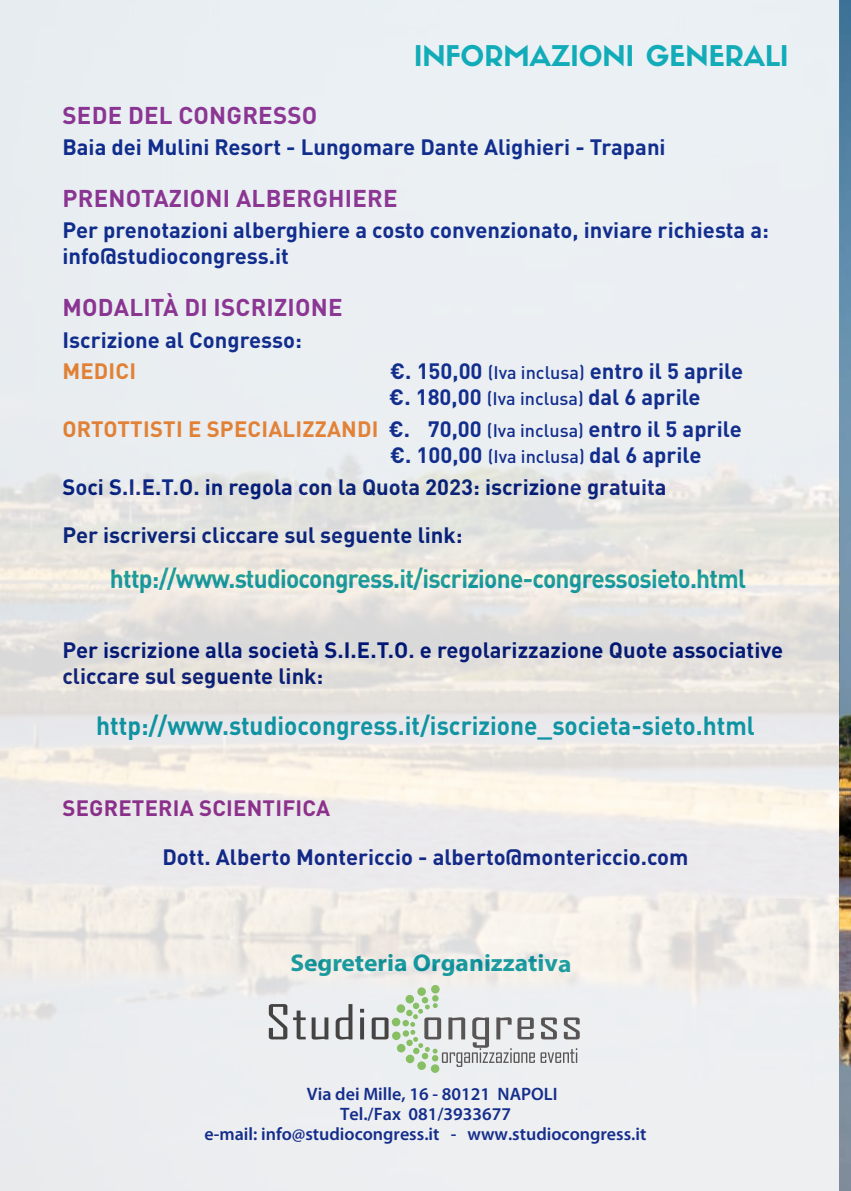
<style>
.page{position:relative;width:851px;height:1191px;background:#fff}
.page>*{position:absolute;margin:0;border:0;box-sizing:border-box;transform-origin:0 0}
.t1{font:28px "Sifonn Pro";color:#00afb9}
.t2{font:700 26px "DINOT";letter-spacing:-.03em;color:#009ba8;scale:.94 1}
.t3{font:700 26px "DINOT";color:#009ba8;scale:.94 1}
.t4{font:700 24.2px "Myriad Pro";color:#009ba8;scale:1.05 1}
.t5{font:700 24px "DINOT";letter-spacing:.01em;color:#90268f}
.t6{font:700 22px "DINOT";color:#001c88}
.t7{font:700 22px "DINOT";letter-spacing:.01em;color:#f57f23}
.t8{font:700 22px "DINOT";letter-spacing:.01em;color:#90268f}
.Normale{font:600 18px "Myriad Pro";color:#001c88}
.s1{font-weight:500;font-size:18px}
.s2{color:#001c88}
.s3{font-weight:500;font-size:18px;color:#001c88}
</style>
<div class="page">
<img style="left:0;top:0;width:850px;height:1191px">
<p class="t1" style="left:414px;top:38px;width:376px">INFORMAZIONI GENERALI</p>
<p class="t5" style="left:62px;top:99px;width:256px">SEDE DEL CONGRESSO</p>
<p class="t6" style="left:62px;top:133px;width:604px">Baia dei Mulini Resort - Lungomare Dante Alighieri - Trapani</p>
<p class="t5" style="left:62px;top:182px;width:337px">PRENOTAZIONI ALBERGHIERE</p>
<p class="t6" style="left:62px;top:216px;width:707px">Per prenotazioni alberghiere a costo convenzionato, inviare richiesta a:</p>
<p class="t6" style="left:62px;top:242px;width:228px">info@studiocongress.it</p>
<p class="t5" style="left:62px;top:291px;width:282px">MODALITÀ DI ISCRIZIONE</p>
<p class="t6" style="left:62px;top:325px;width:241px">Iscrizione al Congresso:</p>
<p class="t7" style="left:62px;top:357px;width:75px">MEDICI</p>
<p class="t6" style="left:390px;top:357px;width:354px">€. 150,00 <span class="s1">(Iva inclusa)</span> entro il 5 aprile</p>
<p class="t6" style="left:389px;top:383px;width:313px">€. 180,00 <span class="s1">(Iva inclusa)</span> dal 6 aprile</p>
<p class="t7" style="left:62px;top:414px;width:680px">ORTOTTISTI E SPECIALIZZANDI <span class="s2">€. 70,00</span> <span class="s3">(Iva inclusa)</span> <span class="s2">entro il 5 aprile</span></p>
<p class="t6" style="left:390px;top:440px;width:313px">€. 100,00 <span class="s1">(Iva inclusa)</span> dal 6 aprile</p>
<p class="t6" style="left:62px;top:472px;width:605px">Soci S.I.E.T.O. in regola con la Quota 2023: iscrizione gratuita</p>
<p class="t6" style="left:62px;top:521px;width:401px">Per iscriversi cliccare sul seguente link:</p>
<p class="t2" style="left:110px;top:562px;width:678px">http://www.studiocongress.it/iscrizione-congressosieto.html</p>
<p class="t6" style="left:62px;top:636px;width:722px">Per iscrizione alla società S.I.E.T.O. e regolarizzazione Quote associative</p>
<p class="t6" style="left:62px;top:662px;width:262px">cliccare sul seguente link:</p>
<p class="t3" style="left:96px;top:708px;width:702px">http://www.studiocongress.it/iscrizione_societa-sieto.html</p>
<p class="t8" style="left:62px;top:794px;width:269px">SEGRETERIA SCIENTIFICA</p>
<p class="t6" style="left:162px;top:842px;width:527px">Dott. Alberto Montericcio - alberto@montericcio.com</p>
<p class="t4" style="left:290px;top:947px;width:269px">Segreteria Organizzativa</p>
<p class="Normale" style="left:307px;top:1082px;width:252px">Via dei Mille, 16 - 80121 NAPOLI</p>
<p class="Normale" style="left:340px;top:1102px;width:172px">Tel./Fax 081/3933677</p>
<p class="Normale" style="left:204px;top:1122px;width:443px">e-mail: info@studiocongress.it - www.studiocongress.it</p>
</div>
